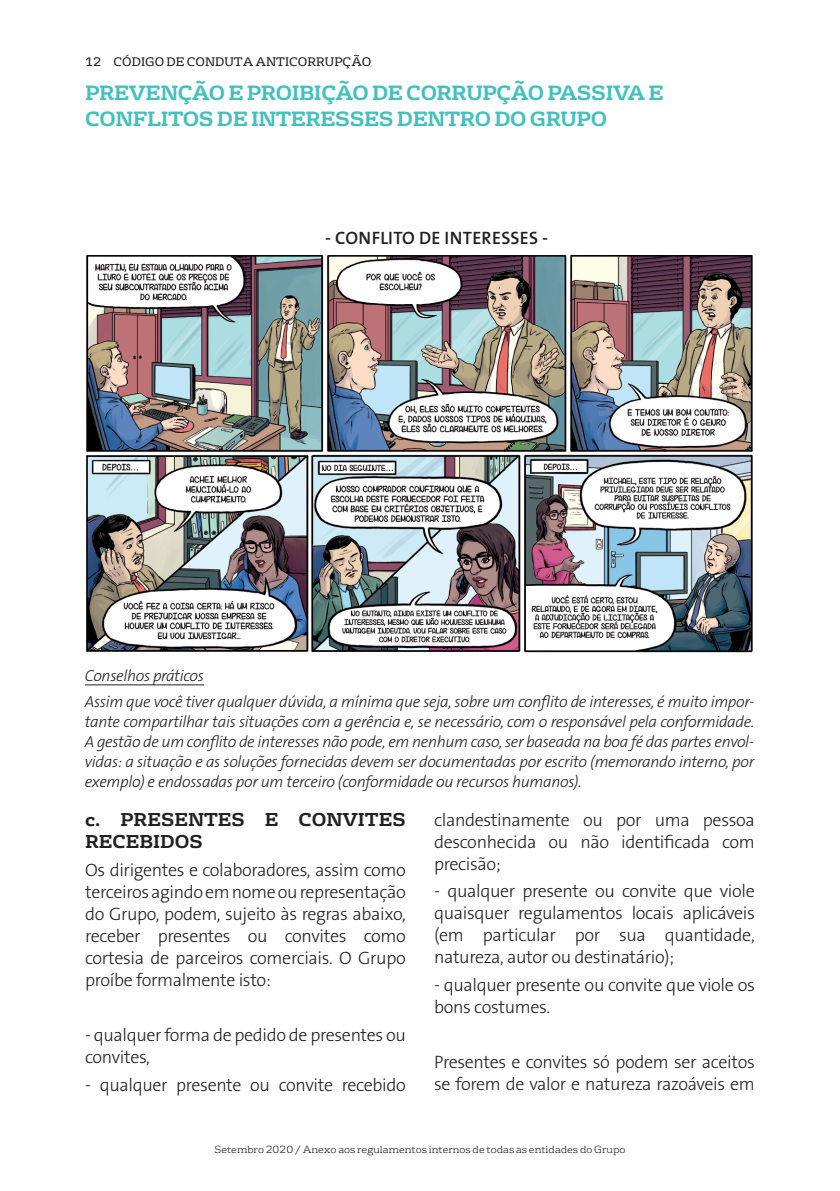
<style>
.page{position:relative;width:840px;height:1191px;background:#fff}
.page>*{position:absolute;margin:0;border:0;box-sizing:border-box;transform-origin:0 0}
.t1{font:700 20px/26px "FS Rufus";letter-spacing:-.02em;color:#42c0bd}
.t2{font:18px/22px "The Sans Veolia W3 Lig";letter-spacing:-.02em;color:#231f20;text-align:justify}
.t3{font:700 18px/22px "FS Rufus";color:#231f20}
.t4{font:18px "The Sans Veolia W6 Se Bld";letter-spacing:.015em;color:#231f20}
.t5{font:16px/20px "The Sans Veolia W3 Lig It";letter-spacing:-.02em;color:#231f20}
.t6{font:12px "FS Rufus";color:#231f20}
.t7{font:300 10px "FS Rufus";color:#231f20}
</style>
<div class="page">
<hr style="left:85px;top:684px;width:119px;height:1px;background:#231f20">
<img style="left:86px;top:255px;width:667px;height:398px">
<p class="t6" style="left:85px;top:52px;width:287px">12 CÓDIGO DE CONDUTA ANTICORRUPÇÃO</p>
<p class="t1" style="left:85px;top:80px;width:579px">PREVENÇÃO E PROIBIÇÃO DE CORRUPÇÃO PASSIVA E<br>CONFLITOS DE INTERESSES DENTRO DO GRUPO</p>
<p class="t4" style="left:325px;top:226px;width:224px">- CONFLITO DE INTERESSES -</p>
<p class="t5" style="left:85px;top:663px;width:670px;line-height:25.6px">Conselhos práticos<br>Assim que você tiver qualquer dúvida, a mínima que seja, sobre um conflito de interesses, é muito impor-</p>
<p class="t5" style="left:85px;top:712px;width:670px;text-align:justify">tante compartilhar tais situações com a gerência e, se necessário, com o responsável pela conformidade.<br>A gestão de um conflito de interesses não pode, em nenhum caso, ser baseada na boa fé das partes envol&shy;vidas: a situação e as soluções fornecidas devem ser documentadas por escrito (memorando interno, por exemplo) e endossadas por um terceiro (conformidade ou recursos humanos).</p>
<p class="t3" style="left:85px;top:808px;width:322px">c. PRESENTES E CONVITES<br>RECEBIDOS</p>
<p class="t2" style="left:85px;top:858px;width:322px">Os dirigentes e colaboradores, assim como terceiros agindo em nome ou representação do Grupo, podem, sujeito às regras abaixo, receber presentes ou convites como cortesia de parceiros comerciais. O Grupo proíbe formalmente isto:</p>
<p class="t2" style="left:85px;top:1024px;width:322px">- qualquer forma de pedido de presentes ou convites,</p>
<p class="t2" style="left:85px;top:1073px;width:322px">- qualquer presente ou convite recebido</p>
<p class="t2" style="left:434px;top:808px;width:322px">clandestinamente ou por uma pessoa desconhecida ou não identificada com precisão;</p>
<p class="t2" style="left:434px;top:880px;width:322px">- qualquer presente ou convite que viole quaisquer regulamentos locais aplicáveis (em particular por sua quantidade, natureza, autor ou destinatário);</p>
<p class="t2" style="left:434px;top:974px;width:322px">- qualquer presente ou convite que viole os bons costumes.</p>
<p class="t2" style="left:434px;top:1051px;width:322px">Presentes e convites só podem ser aceitos se forem de valor e natureza razoáveis em</p>
<p class="t7" style="left:214px;top:1141px;width:412px">Setembro 2020 / Anexo aos regulamentos internos de todas as entidades do Grupo</p>
</div>
